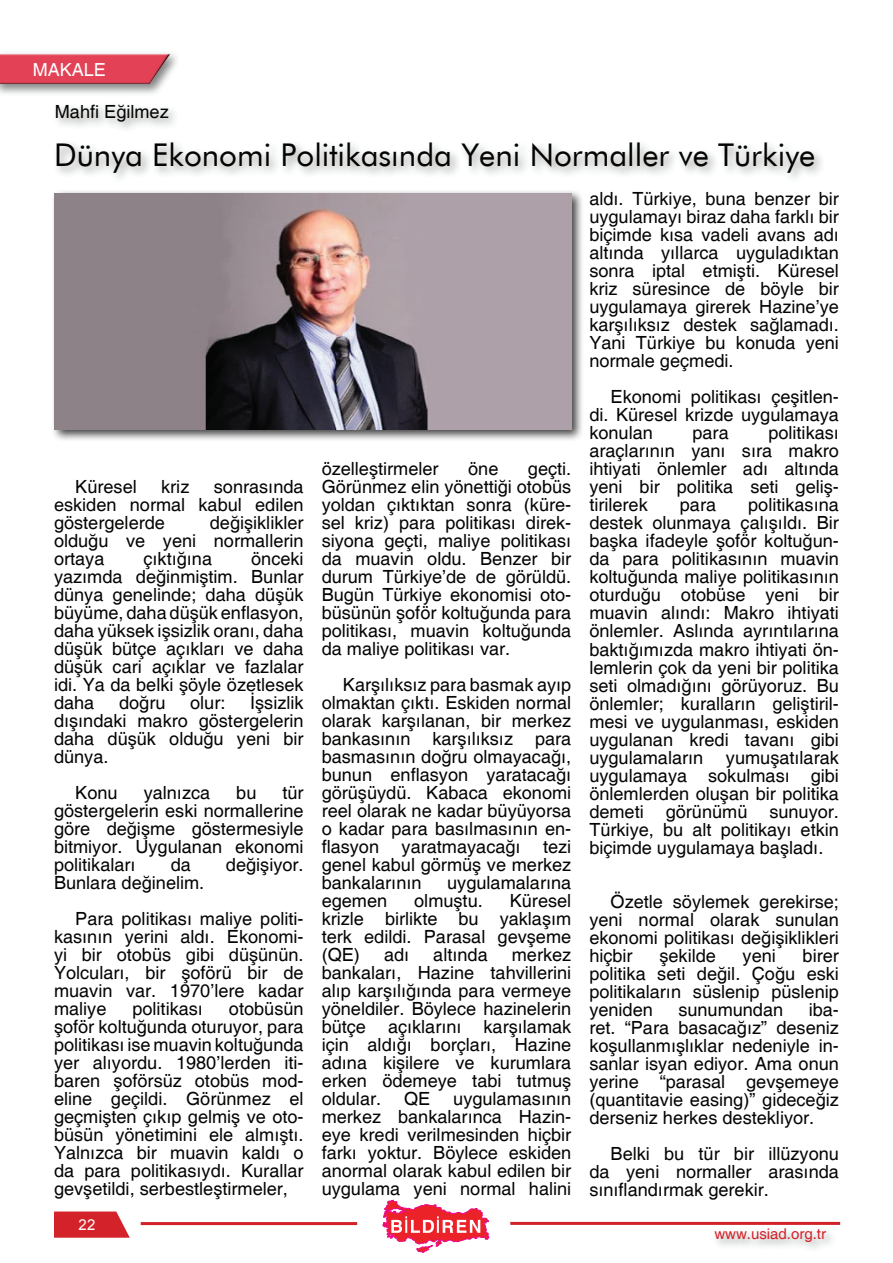
<style>
.page{position:relative;width:893px;height:1263px;background:#fff}
.page>*{position:absolute;margin:0;border:0;box-sizing:border-box;transform-origin:0 0}
.t1{font:31.35px "Futura BT";color:#040503}
.t2{font:18.15px/18px "Helvetica";color:#040503;text-align:justify}
.t3{font:18px "Helvetica";color:#fff}
.t4{font:15px "Helvetica";color:#d3222a}
.t5{font:15px "Arial";color:#fff}
</style>
<div class="page">
<img style="left:0;top:53px;width:177px;height:41px">
<img style="left:0;top:54px;width:170px;height:30px">
<svg style="left:54px;top:1211px;width:76px;height:27px"></svg>
<svg style="left:383px;top:1200px;width:106px;height:52px"></svg>
<hr style="left:141px;top:1222px;width:216px;height:3px;background:#d3222a">
<hr style="left:510px;top:1222px;width:330px;height:3px;background:#d3222a">
<img style="left:53px;top:191px;width:529px;height:249px">
<img style="left:55px;top:193px;width:516px;height:236px">
<p class="t3" style="left:33px;top:59px;width:75px">MAKALE</p>
<p class="t2" style="left:55px;top:104px;width:115px">Mahfi Eğilmez</p>
<h1 class="t1" style="left:54px;top:136px;width:763px">Dünya Ekonomi Politikasında Yeni Normaller ve Türkiye</h1>
<p class="t2" style="left:54px;top:478px;width:251px;text-indent:160px">sonrasında eskiden normal kabul edilen göstergelerde</p>
<p class="t2" style="left:75px;top:478px;width:63px">Küresel</p>
<p class="t2" style="left:161px;top:478px;width:30px">kriz</p>
<p class="t2" style="left:54px;top:514px;width:251px;text-indent:156px">değişiklikler olduğu ve yeni normallerin ortaya</p>
<p class="t2" style="left:144px;top:550px;width:70px">çıktığına</p>
<p class="t2" style="left:54px;top:550px;width:251px;text-indent:197px">önceki yazımda değinmiştim. Bunlar dünya genelinde; daha düşük büyüme, daha düşük enflasyon, daha yüksek işsizlik oranı, daha düşük bütçe açıkları ve daha düşük cari açıklar ve fazlalar idi. Ya da belki şöyle özetlesek daha</p>
<p class="t2" style="left:54px;top:694px;width:251px;text-indent:196px">İşsizlik dışındaki makro göstergelerin daha düşük olduğu yeni bir dünya.</p>
<p class="t2" style="left:75px;top:784px;width:44px">Konu</p>
<p class="t2" style="left:144px;top:784px;width:68px">yalnızca</p>
<p class="t2" style="left:236px;top:784px;width:22px">bu</p>
<p class="t2" style="left:119px;top:694px;width:48px">doğru</p>
<p class="t2" style="left:190px;top:694px;width:37px">olur:</p>
<p class="t2" style="left:54px;top:784px;width:251px;text-indent:228px">tür göstergelerin eski normallerine göre değişme göstermesiyle bitmiyor. Uygulanan ekonomi politikaları</p>
<p class="t2" style="left:171px;top:856px;width:22px">da</p>
<p class="t2" style="left:226px;top:856px;width:79px">değişiyor.</p>
<p class="t2" style="left:75px;top:865px;width:230px;line-height:36px;text-indent:-21px">Bunlara değinelim.<br>Para politikası maliye politi-</p>
<p class="t2" style="left:54px;top:928px;width:251px">ka sının yerini aldı. Ekonomi&shy;yi bir otobüs gibi düşünün.<br>Yolcuları, bir şoförü bir de muavin var. 1970’lere kadar maliye</p>
<p class="t2" style="left:54px;top:1000px;width:251px;text-indent:175px">otobüsün şoför koltuğunda oturuyor, para politikası ise muavin koltuğunda yer alıyordu. 1980’lerden iti&shy;baren şoförsüz otobüs mod&shy;eline geçildi. Görünmez el geçmişten çıkıp gelmiş ve oto&shy;büsün yönetimini ele almıştı.<br>Yalnızca bir muavin kaldı o da para politikasıydı. Kurallar gevşetildi, serbestleştirmeler,</p>
<p class="t2" style="left:132px;top:1000px;width:72px">politikası</p>
<p class="t5" style="left:79px;top:1214px;width:18px">22</p>
<p class="t2" style="left:322px;top:460px;width:251px;text-indent:206px">geçti.<br>Görünmez elin yönettiği otobüs yoldan çıktıktan sonra (küre&shy;sel kriz) para politikası direk&shy;siyona geçti, maliye politikası da muavin oldu. Benzer bir durum Türkiye’de de görüldü.<br>Bugün Türkiye ekonomisi oto&shy;büsünün şoför koltuğunda para politikası, muavin koltuğunda da maliye politikası var.</p>
<p class="t2" style="left:322px;top:676px;width:251px;text-indent:21px">Karşılıksız para basmak ayıp olmaktan çıktı. Eskiden normal olarak karşılanan, bir merkez bankasının karşılıksız para basmasının doğru olmayacağı, bunun enflasyon yaratacağı görüşüydü. Kabaca ekonomi reel olarak ne kadar büyüyorsa o kadar para basılmasının en&shy;flasyon yaratmayacağı tezi genel kabul görmüş ve merkez bankalarının</p>
<p class="t2" style="left:322px;top:460px;width:118px">özelleştirmeler</p>
<p class="t2" style="left:468px;top:460px;width:32px">öne</p>
<p class="t2" style="left:447px;top:874px;width:126px">uygulamalarına</p>
<p class="t2" style="left:322px;top:892px;width:251px;text-indent:188px">Küresel krizle birlikte bu yaklaşım terk edildi. Parasal gevşeme (QE)</p>
<p class="t2" style="left:322px;top:892px;width:67px">egemen</p>
<p class="t2" style="left:414px;top:892px;width:70px">olmuştu.</p>
<p class="t2" style="left:322px;top:946px;width:251px;text-indent:190px">merkez bankaları, Hazine tahvillerini alıp karşılığında para vermeye yöneldiler. Böylece hazinelerin bütçe açıklarını karşılamak için aldığı borçları, Hazine adına kişilere ve kurumlara erken ödemeye tabi tutmuş oldular.</p>
<p class="t2" style="left:384px;top:946px;width:27px">adı</p>
<p class="t2" style="left:433px;top:946px;width:56px">altında</p>
<p class="t2" style="left:404px;top:1090px;width:28px">QE</p>
<p class="t2" style="left:322px;top:1090px;width:251px;text-indent:132px">uygulamasının merkez bankalarınca Hazin&shy;eye kredi verilmesinden hiçbir farkı yoktur. Böylece eskiden anormal olarak kabul edilen bir uygulama yeni normal halini</p>
<p class="t2" style="left:589px;top:191px;width:251px">aldı. Türkiye, buna benzer bir uygulamayı biraz daha farklı bir biçimde kısa vadeli avans adı altında yıllarca uyguladıktan sonra iptal etmişti. Küresel kriz süresince de böyle bir uygulamaya girerek Hazine’ye karşılıksız destek sağlamadı.<br>Yani Türkiye bu konuda yeni normale geçmedi.</p>
<p class="t2" style="left:589px;top:389px;width:251px;text-indent:21px">Ekonomi politikası çeşitlen&shy;di. Küresel krizde uygulamaya konulan</p>
<p class="t2" style="left:589px;top:425px;width:251px;text-indent:179px">politikası araçlarının yanı sıra makro ihtiyati önlemler adı altında yeni bir politika seti geliş&shy;tirilerek</p>
<p class="t2" style="left:692px;top:425px;width:38px">para</p>
<p class="t2" style="left:589px;top:497px;width:251px;text-indent:159px">politikasına destek olunmaya çalışıldı. Bir başka ifadeyle şoför koltuğun&shy;da para politikasının muavin koltuğunda maliye politikasının oturduğu otobüse yeni bir muavin alındı: Makro ihtiyati önlemler. Aslında ayrıntılarına baktığımızda makro ihtiyati ön&shy;lemlerin çok da yeni bir politika seti olmadığını görüyoruz. Bu önlemler; kural ların geliştiril&shy;mesi ve uygulanması, eskiden uygulanan kredi tavanı gibi uygulamaların yumuşatılarak uygulamaya sokulması gibi önlemlerden oluşan bir politika demeti görünümü sunuyor.<br>Türkiye, bu alt politikayı etkin biçimde uygulamaya başladı.</p>
<p class="t2" style="left:589px;top:893px;width:251px;text-indent:21px">Özetle söylemek gerekirse; yeni normal olarak sunulan ekonomi politikası değişiklikleri hiçbir</p>
<p class="t2" style="left:680px;top:497px;width:38px">para</p>
<p class="t2" style="left:589px;top:947px;width:251px;text-indent:213px">birer politika seti değil. Çoğu eski politikaların süslenip püslenip yeniden</p>
<p class="t2" style="left:659px;top:947px;width:58px">şekilde</p>
<p class="t2" style="left:743px;top:947px;width:35px">yeni</p>
<p class="t2" style="left:589px;top:1001px;width:251px;text-indent:219px">iba&shy;ret. “Para basacağız” deseniz koşullanmışlıklar nedeniyle in&shy;sanlar isyan ediyor. Ama onun yerine “parasal gevşemeye (quantitavie easing)” gideceğiz derseniz herkes destekliyor.</p>
<p class="t2" style="left:589px;top:1145px;width:251px;text-indent:21px">Belki bu tür bir illüzyonu da yeni normaller arasında sınıflandırmak gerekir.</p>
<p class="t2" style="left:678px;top:1001px;width:106px">sunumundan</p>
<p class="t4" style="left:714px;top:1225px;width:113px">www.usiad.org.tr</p>
</div>
